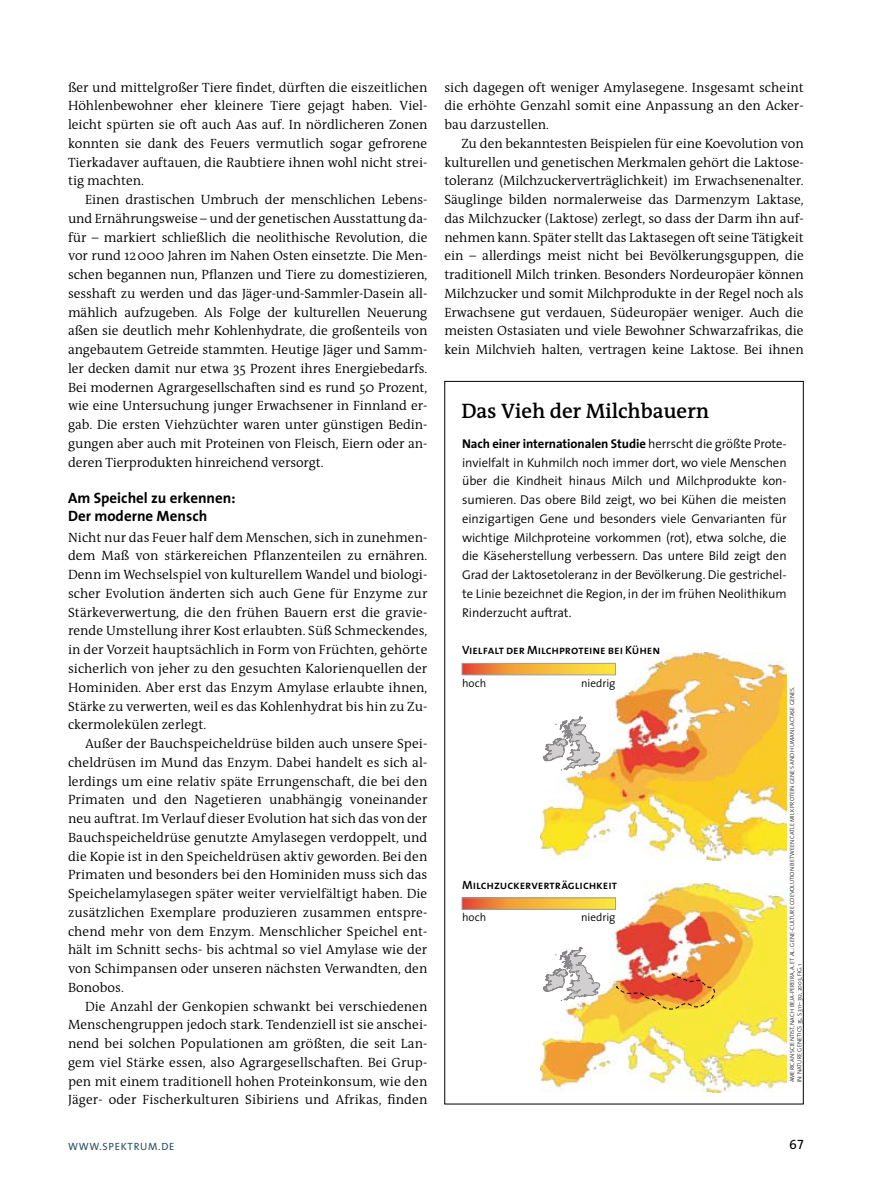
<style>
.page{position:relative;width:893px;height:1191px;background:#fff}
.page>*{position:absolute;margin:0;border:0;box-sizing:border-box;transform-origin:0 0}
.t1{font:600 21px "The Antiqua B6";letter-spacing:-.005em;color:#000}
.t2{font:700 15px/18px "The Sans";color:#000}
.t3{font:300 13.5px "The Antiqua B4";color:#000}
.t4{font:13.5px "The Sans Caps";color:#000}
.t5{font:300 12.75px/18.8px "The Sans";letter-spacing:-.005em;color:#000;text-align:justify}
.t6{font:12px "The Sans Semi Bold Caps";letter-spacing:-.005em;color:#000}
.t7{font:300 11.25px "The Sans";color:#000}
.t8{font:10.5px "The Sans";color:#284f64}
.t9{font:300 6px/7.5px "The Sans";color:#000}
.s1{font-weight:700}
</style>
<div class="page">
<img style="left:540px;top:652px;width:247px;height:208px">
<svg style="left:543px;top:716px;width:57px;height:55px"></svg>
<img style="left:540px;top:883px;width:247px;height:209px">
<svg style="left:543px;top:947px;width:57px;height:54px"></svg>
<img style="left:616px;top:972px;width:100px;height:39px">
<svg style="left:464px;top:665px;width:150px;height:8px"></svg>
<div style="left:462px;top:663px;width:154px;height:12px;border:1px solid #99a2a7"></div>
<svg style="left:464px;top:899px;width:150px;height:8px"></svg>
<div style="left:462px;top:897px;width:154px;height:12px;border:1px solid #99a2a7"></div>
<p class="t3" style="left:68px;top:80px;width:361px">ßer und mittelgroßer Tiere findet, dürften die eiszeitlichen</p>
<p class="t3" style="left:68px;top:99px;width:361px">Höhlenbewohner eher kleinere Tiere gejagt haben. Viel-</p>
<p class="t3" style="left:68px;top:117px;width:361px">leicht spürten sie oft auch Aas auf. In nördlicheren Zonen</p>
<p class="t3" style="left:68px;top:136px;width:361px">konnten sie dank des Feuers vermutlich sogar gefrorene</p>
<p class="t3" style="left:68px;top:155px;width:361px">Tierkadaver auftauen, die Raubtiere ihnen wohl nicht strei-</p>
<p class="t3" style="left:68px;top:174px;width:77px">tig machten.</p>
<p class="t3" style="left:85px;top:192px;width:344px">Einen drastischen Umbruch der menschlichen Lebens-</p>
<p class="t3" style="left:68px;top:211px;width:361px">und Ernährungsweise – und der genetischen Ausstattung da-</p>
<p class="t3" style="left:68px;top:230px;width:361px">für – markiert schließlich die neolithische Revolution, die</p>
<p class="t3" style="left:68px;top:249px;width:361px">vor rund 12000 Jahren im Nahen Osten einsetzte. Die Men-</p>
<p class="t3" style="left:68px;top:267px;width:361px">schen begannen nun, Pflanzen und Tiere zu domestizieren,</p>
<p class="t3" style="left:68px;top:286px;width:361px">sesshaft zu werden und das Jäger-und-Sammler-Dasein all-</p>
<p class="t3" style="left:68px;top:305px;width:361px">mählich aufzugeben. Als Folge der kulturellen Neuerung</p>
<p class="t3" style="left:68px;top:324px;width:361px">aßen sie deutlich mehr Kohlenhydrate, die großenteils von</p>
<p class="t3" style="left:68px;top:342px;width:361px">angebautem Getreide stammten. Heutige Jäger und Samm-</p>
<p class="t3" style="left:68px;top:361px;width:361px">ler decken damit nur etwa 35 Prozent ihres Energiebedarfs.</p>
<p class="t3" style="left:68px;top:380px;width:361px">Bei modernen Agrargesellschaften sind es rund 50 Prozent,</p>
<p class="t3" style="left:68px;top:399px;width:361px">wie eine Untersuchung junger Erwachsener in Finnland er-</p>
<p class="t3" style="left:68px;top:417px;width:361px">gab. Die ersten Viehzüchter waren unter günstigen Bedin-</p>
<p class="t3" style="left:68px;top:436px;width:361px">gungen aber auch mit Proteinen von Fleisch, Eiern oder an-</p>
<p class="t3" style="left:68px;top:455px;width:257px">deren Tierprodukten hinreichend versorgt.</p>
<p class="t2" style="left:68px;top:489px;width:169px">Am Speichel zu erkennen:<br>Der moderne Mensch</p>
<p class="t3" style="left:68px;top:530px;width:361px">Nicht nur das Feuer half dem Menschen, sich in zunehmen-</p>
<p class="t3" style="left:68px;top:549px;width:361px">dem Maß von stärkereichen Pflanzenteilen zu ernähren.</p>
<p class="t3" style="left:68px;top:567px;width:361px">Denn im Wechselspiel von kulturellem Wandel und biologi-</p>
<p class="t3" style="left:68px;top:586px;width:361px">scher Evolution änderten sich auch Gene für Enzyme zur</p>
<p class="t3" style="left:68px;top:605px;width:361px">Stärkeverwertung, die den frühen Bauern erst die gravie-</p>
<p class="t3" style="left:68px;top:624px;width:361px">rende Umstellung ihrer Kost erlaubten. Süß Schmeckendes,</p>
<p class="t3" style="left:68px;top:642px;width:361px">in der Vorzeit hauptsächlich in Form von Früchten, gehörte</p>
<p class="t3" style="left:68px;top:661px;width:361px">sicherlich von jeher zu den gesuchten Kalorienquellen der</p>
<p class="t3" style="left:68px;top:680px;width:361px">Hominiden. Aber erst das Enzym Amylase erlaubte ihnen,</p>
<p class="t3" style="left:68px;top:699px;width:361px">Stärke zu verwerten, weil es das Kohlenhydrat bis hin zu Zu-</p>
<p class="t3" style="left:68px;top:717px;width:140px">ckermolekülen zerlegt.</p>
<p class="t3" style="left:85px;top:736px;width:344px">Außer der Bauchspeicheldrüse bilden auch unsere Spei-</p>
<p class="t3" style="left:68px;top:755px;width:361px">cheldrüsen im Mund das Enzym. Dabei handelt es sich al-</p>
<p class="t3" style="left:68px;top:774px;width:361px">lerdings um eine relativ späte Errungenschaft, die bei den</p>
<p class="t3" style="left:68px;top:792px;width:361px">Primaten und den Nagetieren unabhängig voneinander</p>
<p class="t3" style="left:68px;top:811px;width:361px">neu auftrat. Im Verlauf dieser Evolution hat sich das von der</p>
<p class="t3" style="left:68px;top:830px;width:361px">Bauchspeicheldrüse genutzte Amylasegen verdoppelt, und</p>
<p class="t3" style="left:68px;top:849px;width:361px">die Kopie ist in den Speicheldrüsen aktiv geworden. Bei den</p>
<p class="t3" style="left:68px;top:867px;width:361px">Primaten und besonders bei den Hominiden muss sich das</p>
<p class="t3" style="left:68px;top:886px;width:361px">Speichelamylasegen später weiter vervielfältigt haben. Die</p>
<p class="t3" style="left:68px;top:905px;width:361px">zusätzlichen Exemplare produzieren zusammen entspre-</p>
<p class="t3" style="left:68px;top:924px;width:361px">chend mehr von dem Enzym. Menschlicher Speichel ent-</p>
<p class="t3" style="left:68px;top:943px;width:361px">hält im Schnitt sechs- bis achtmal so viel Amylase wie der</p>
<p class="t3" style="left:68px;top:961px;width:361px">von Schimpansen oder unseren nächsten Verwandten, den</p>
<p class="t3" style="left:68px;top:980px;width:57px">Bonobos.</p>
<p class="t3" style="left:85px;top:999px;width:344px">Die Anzahl der Genkopien schwankt bei verschiedenen</p>
<p class="t3" style="left:68px;top:1018px;width:361px">Menschengruppen jedoch stark. Tendenziell ist sie anschei-</p>
<p class="t3" style="left:68px;top:1036px;width:361px">nend bei solchen Populationen am größten, die seit Lan-</p>
<p class="t3" style="left:68px;top:1055px;width:361px">gem viel Stärke essen, also Agrargesellschaften. Bei Grup-</p>
<p class="t3" style="left:68px;top:1074px;width:361px">pen mit einem traditionell hohen Proteinkonsum, wie den</p>
<p class="t3" style="left:68px;top:1093px;width:361px">Jäger- oder Fischerkulturen Sibiriens und Afrikas, finden</p>
<p class="t3" style="left:444px;top:80px;width:361px">sich dagegen oft weniger Amylasegene. Insgesamt scheint</p>
<p class="t3" style="left:444px;top:99px;width:361px">die erhöhte Genzahl somit eine Anpassung an den Acker-</p>
<p class="t3" style="left:444px;top:117px;width:106px">bau darzustellen.</p>
<p class="t3" style="left:461px;top:136px;width:344px">Zu den bekanntesten Beispielen für eine Koevolution von</p>
<p class="t3" style="left:444px;top:155px;width:361px">kulturellen und genetischen Merkmalen gehört die Laktose-</p>
<p class="t3" style="left:444px;top:174px;width:361px">toleranz (Milchzuckerverträglichkeit) im Erwachsenenalter.</p>
<p class="t3" style="left:444px;top:192px;width:361px">Säuglinge bilden normalerweise das Darmenzym Laktase,</p>
<p class="t3" style="left:444px;top:211px;width:361px">das Milchzucker (Laktose) zerlegt, so dass der Darm ihn auf-</p>
<p class="t3" style="left:444px;top:230px;width:361px">nehmen kann. Später stellt das Laktasegen oft seine Tätigkeit</p>
<p class="t3" style="left:444px;top:249px;width:361px">ein – allerdings meist nicht bei Bevölkerungsguppen, die</p>
<p class="t3" style="left:444px;top:267px;width:361px">traditionell Milch trinken. Besonders Nordeuropäer können</p>
<p class="t3" style="left:444px;top:286px;width:361px">Milchzucker und somit Milchprodukte in der Regel noch als</p>
<p class="t3" style="left:444px;top:305px;width:361px">Erwachsene gut verdauen, Südeuropäer weniger. Auch die</p>
<p class="t3" style="left:444px;top:324px;width:361px">meisten Ostasiaten und viele Bewohner Schwarzafrikas, die</p>
<p class="t3" style="left:444px;top:342px;width:361px">kein Milchvieh halten, vertragen keine Laktose. Bei ihnen</p>
<p class="t1" style="left:461px;top:400px;width:249px">Das Vieh der Milchbauern</p>
<p class="t5" style="left:462px;top:434px;width:326px"><span class="s1">Nach einer internationalen Studie</span> herrscht die größte Prote&shy;invielfalt in Kuhmilch noch immer dort, wo viele Menschen über die Kindheit hinaus Milch und Milchprodukte kon&shy;sumieren. Das obere Bild zeigt, wo bei Kühen die meisten einzigartigen Gene und besonders viele Genvarianten für wichtige Milchproteine vorkommen (rot), etwa solche, die die Käseherstellung verbessern. Das untere Bild zeigt den Grad der Laktosetoleranz in der Bevölkerung. Die gestrichel&shy;te Linie bezeichnet die Region, in der im frühen Neolithikum Rinderzucht auftrat.</p>
<p class="t6" style="left:462px;top:642px;width:200px">Vielfalt der Milchproteine bei Kühen</p>
<p class="t7" style="left:462px;top:676px;width:26px">hoch</p>
<p class="t7" style="left:581px;top:676px;width:36px">niedrig</p>
<p class="t6" style="left:462px;top:877px;width:156px">Milchzuckerverträglichkeit</p>
<p class="t7" style="left:462px;top:910px;width:26px">hoch</p>
<p class="t7" style="left:581px;top:910px;width:36px">niedrig</p>
<p class="t9" style="left:788px;top:1082px;width:397px;rotate:-90deg">American Scie ntist, nach Beja-Pe re ira, A. et al.: Ge ne-culture coevolution between catle milk prote in genes and human lactase genes.<br>I n: Nature Ge netics 35, S.311–312, 2003, fig.1</p>
<p class="t8" style="left:68px;top:1139px;width:12px">WWW</p>
<p class="t8" style="left:99px;top:1139px;width:11px">.SPEKTRUM</p>
<p class="t8" style="left:158px;top:1139px;width:10px">.DE</p>
<p class="t4" style="left:789px;top:1136px;width:16px">67</p>
</div>
